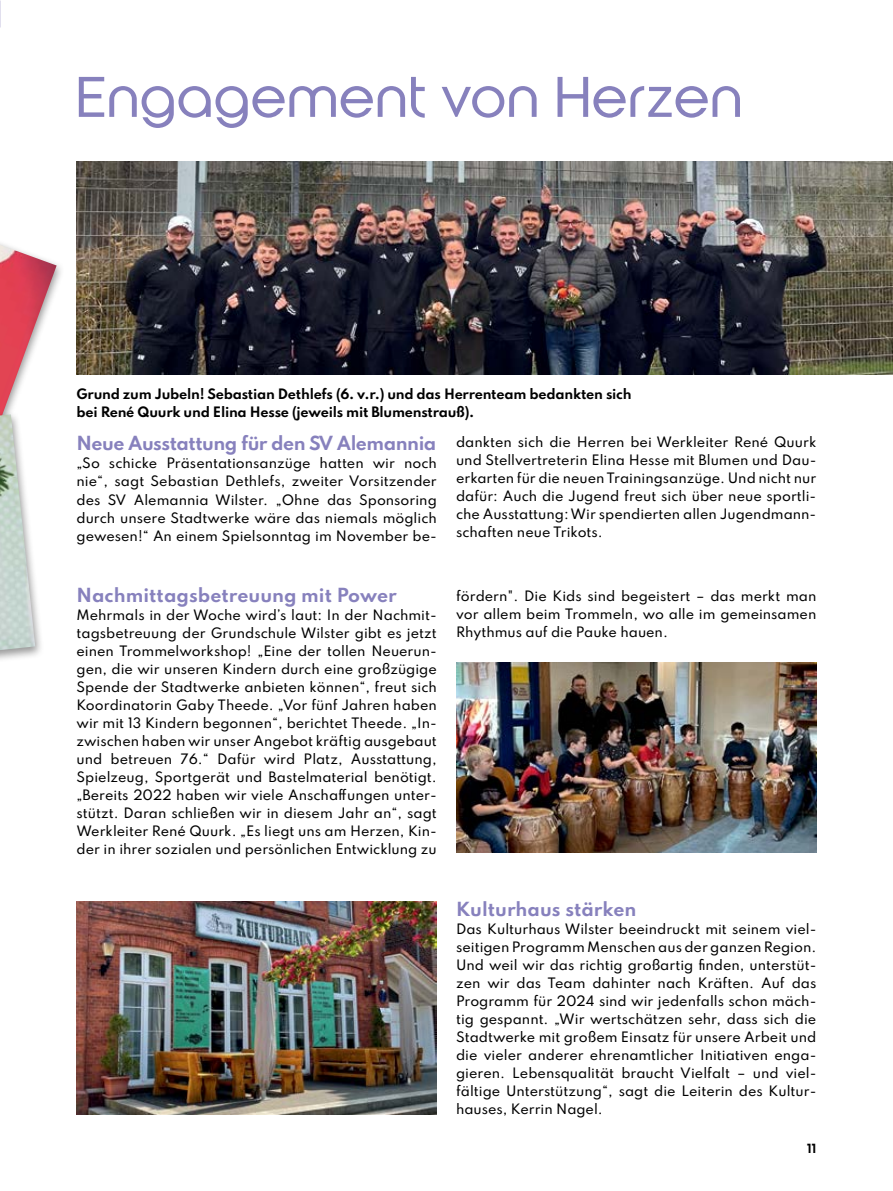
<style>
.page{position:relative;width:893px;height:1191px;background:#fff}
.page>*{position:absolute;margin:0;border:0;box-sizing:border-box;transform-origin:0 0}
.t1{font:300 55.5px "Qualy";color:#8781bd}
.t2{font:700 17.25px "Spartan";letter-spacing:-.005em;color:#8781bd}
.t3{font:700 17.25px "Spartan";letter-spacing:-.03em;color:#8781bd}
.t4{font:500 12.75px/18px "Spartan";color:#000;text-align:justify}
.t5{font:700 12.75px/18px "Spartan";letter-spacing:-.02em;color:#000}
.t6{font:700 11.25px "Spartan";color:#000}
</style>
<div class="page">
<img style="left:0;top:245px;width:57px;height:165px">
<div style="left:0;top:410px;width:44px;height:266px;background:#000;opacity:.41"></div>
<img style="left:0;top:414px;width:35px;height:236px">
<img style="left:77px;top:162px;width:816px;height:212px">
<img style="left:456px;top:663px;width:360px;height:190px">
<img style="left:77px;top:901px;width:360px;height:213px">
<h1 class="t1" style="left:75px;top:64px;width:669px">Engagement von Herzen</h1>
<p class="t5" style="left:77px;top:384px;width:557px">Grund zum Jubeln! Sebastian Dethlefs (6. v.r.) und das Herrenteam bedankten sich bei René Quurk und Elina Hesse (jeweils mit Blumenstrauß).</p>
<p class="t4" style="left:456px;top:432px;width:362px">dankten sich die Herren bei Werkleiter René Quurk und Stellvertreterin Elina Hesse mit Blumen und Dau&shy;erkarten für die neuen Trainingsanzüge. Und nicht nur dafür: Auch die Jugend freut sich über neue sportli&shy;che Ausstattung: Wir spendierten allen Jugendmann&shy;schaften neue Trikots.</p>
<h2 class="t3" style="left:77px;top:430px;width:361px">Neue Ausstattung für den SV Alemannia</h2>
<p class="t4" style="left:77px;top:454px;width:362px">„So schicke Präsentationsanzüge hatten wir noch nie“, sagt Sebastian Dethlefs, zweiter Vorsitzender des SV Alemannia Wilster. „Ohne das Sponsoring durch unsere Stadtwerke wäre das niemals möglich gewesen!“ An einem Spielsonntag im November be-</p>
<h2 class="t2" style="left:77px;top:582px;width:322px">Nachmittagsbetreuung mit Power</h2>
<p class="t4" style="left:77px;top:605px;width:362px">Mehrmals in der Woche wird’s laut: In der Nachmit&shy;tagsbetreuung der Grundschule Wilster gibt es jetzt einen Trommelworkshop! „Eine der tollen Neuerun&shy;gen, die wir unseren Kindern durch eine großzügige Spende der Stadtwerke anbieten können“, freut sich Koordinatorin Gaby Theede. „Vor fünf Jahren haben wir mit 13 Kindern begonnen“, berichtet Theede. „In&shy;zwischen haben wir unser Angebot kräftig ausgebaut und betreuen 76.“ Dafür wird Platz, Ausstattung, Spielzeug, Sportgerät und Bastelmaterial benötigt. „Bereits 2022 haben wir viele Anschaffungen unter&shy;stützt. Daran schließen wir in diesem Jahr an“, sagt Werkleiter René Quurk. „Es liegt uns am Herzen, Kin&shy;der in ihrer sozialen und persönlichen Entwicklung zu</p>
<p class="t4" style="left:456px;top:586px;width:362px">fördern". Die Kids sind begeistert – das merkt man vor allem beim Trommeln, wo alle im gemeinsamen Rhythmus auf die Pauke hauen.</p>
<h2 class="t2" style="left:456px;top:895px;width:182px">Kulturhaus stärken</h2>
<p class="t4" style="left:456px;top:919px;width:362px">Das Kulturhaus Wilster beeindruckt mit seinem viel&shy;seitigen Programm Menschen aus der ganzen Region.<br>Und weil wir das richtig großartig finden, unterstüt&shy;zen wir das Team dahinter nach Kräften. Auf das Programm für 2024 sind wir jedenfalls schon mäch&shy;tig gespannt. „Wir wertschätzen sehr, dass sich die Stadtwerke mit großem Einsatz für unsere Arbeit und die vieler anderer ehrenamtlicher Initiativen enga&shy;gieren. Lebensqualität braucht Vielfalt – und viel&shy;fältige Unterstützung“, sagt die Leiterin des Kultur&shy;hauses, Kerrin Nagel.</p>
<p class="t6" style="left:807px;top:1139px;width:11px">11</p>
</div>
